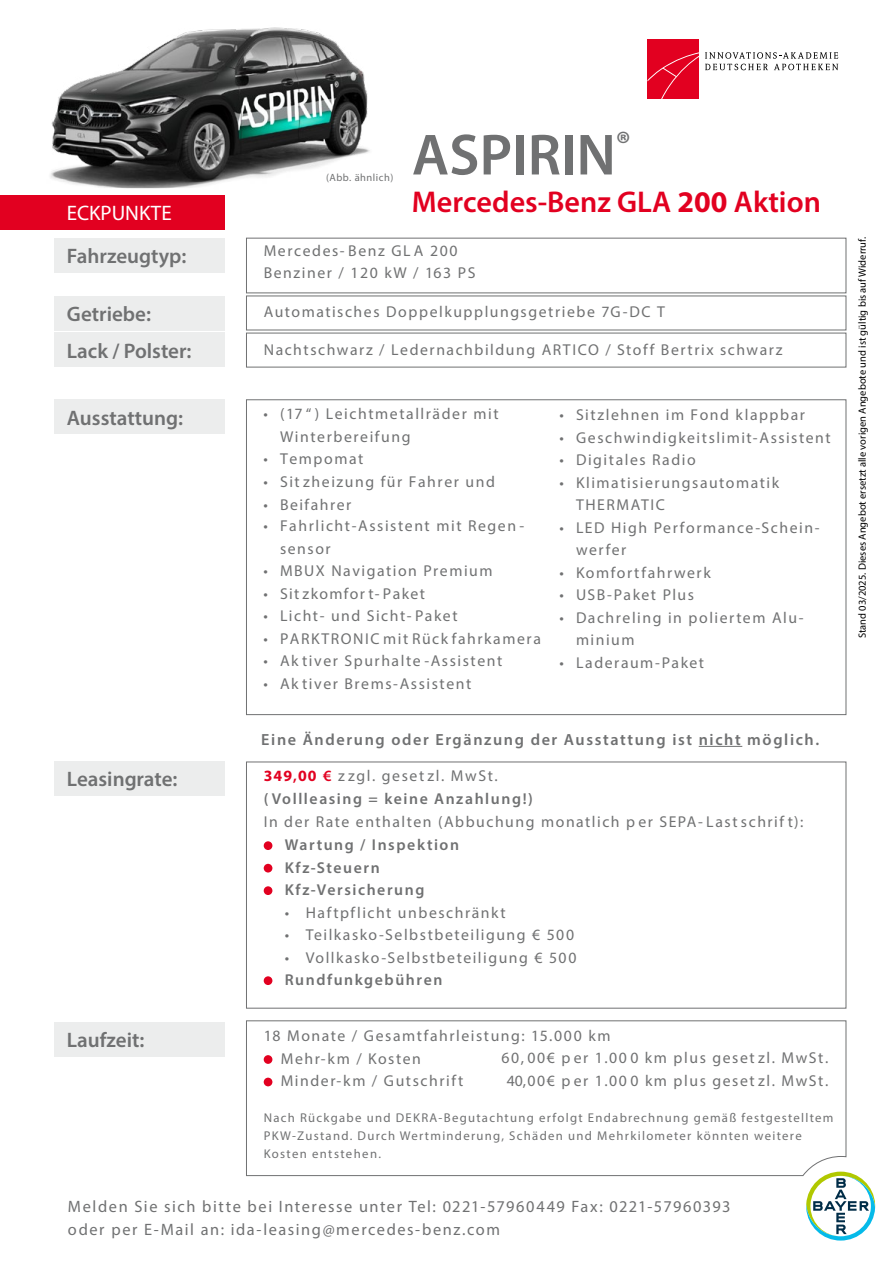
<style>
.page{position:relative;width:893px;height:1263px;background:#fff}
.page>*{position:absolute;margin:0;border:0;box-sizing:border-box;transform-origin:0 0}
.t1{font:600 58.5px "Myriad Pro";color:#707172}
.t2{font:600 30.15px "Myriad Pro";color:#e20020}
.t3{font:600 21px/36.6px "Myriad Pro";color:#707172}
.t4{font:21px "Myriad Pro";color:#fff}
.t5{font:16.5px/22.5px "Myriad Pro";letter-spacing:.095em;color:#707172}
.t6{font:600 16.2px "Myriad Pro";letter-spacing:.1em;color:#707172}
.t7{font:15.75px/22.5px "Myriad Pro";letter-spacing:.1em;color:#707172}
.t8{font:600 15.75px/22.5px "Myriad Pro";letter-spacing:.1em;color:#707172}
.t9{font:12.75px/18px "Myriad Pro";letter-spacing:.1em;color:#707172}
.t10{font:10.5px "Myriad Pro";color:#000}
.t11{font:10.5px "Myriad Pro";letter-spacing:.05em;color:#707172}
.s1{font-weight:700}
.s2{font-weight:700;color:#e20020}
.s3{color:#e20020}
.s4{font-weight:400}
</style>
<div class="page">
<div style="left:264px;top:841px;width:8px;height:9px;background:#e20020;border-radius:50%"></div>
<div style="left:264px;top:864px;width:8px;height:8px;background:#e20020;border-radius:50%"></div>
<div style="left:264px;top:886px;width:8px;height:9px;background:#e20020;border-radius:50%"></div>
<div style="left:264px;top:976px;width:8px;height:9px;background:#e20020;border-radius:50%"></div>
<div style="left:246px;top:238px;width:600px;height:55px;border:1px solid #707172"></div>
<div style="left:54px;top:238px;width:170px;height:34px;background:#eceded"></div>
<div style="left:54px;top:296px;width:170px;height:34px;background:#eceded"></div>
<div style="left:54px;top:333px;width:170px;height:34px;background:#eceded"></div>
<div style="left:54px;top:400px;width:170px;height:34px;background:#eceded"></div>
<div style="left:54px;top:761px;width:170px;height:34px;background:#eceded"></div>
<div style="left:54px;top:1022px;width:170px;height:34px;background:#eceded"></div>
<div style="left:0;top:196px;width:224px;height:34px;background:#e20020"></div>
<hr style="left:699px;top:746px;width:43px;height:1px;background:#707172">
<svg style="left:246px;top:1020px;width:600px;height:156px"></svg>
<img style="left:50px;top:27px;width:320px;height:162px">
<svg style="left:806px;top:1171px;width:69px;height:69px"></svg>
<svg style="left:705px;top:52px;width:133px;height:18px"></svg>
<div style="left:647px;top:39px;width:52px;height:60px;background:#e20020"></div>
<svg style="left:647px;top:52px;width:52px;height:47px"></svg>
<h3 class="t4" style="left:67px;top:200px;width:107px">ECKPUNKTE</h3>
<p class="t11" style="left:326px;top:171px;width:69px">(Abb. ähnlich)</p>
<h1 class="t1" style="left:412px;top:118px;width:221px">ASPIRIN<sup>®</sup></h1>
<h2 class="t2" style="left:412px;top:182px;width:410px">Mercedes-Benz GLA <span class="s1">200</span> Aktion</h2>
<h3 class="t3" style="left:67px;top:237px;width:121px">Fahrzeugtyp:</h3>
<h3 class="t3" style="left:67px;top:295px;width:126px">Getriebe:<br>Lack / Polster:</h3>
<p class="t7" style="left:264px;top:239px;width:213px">Mercedes- Benz GL A 200<br>Benziner / 120 kW / 163 PS</p>
<p class="t7" style="left:264px;top:301px;width:403px">Automatisches Doppelkupplungsgetriebe 7G-DC T</p>
<p class="t7" style="left:264px;top:338px;width:520px">Nachtschwarz / Ledernachbildung ARTICO / Stoff Bertrix schwarz</p>
<h3 class="t3" style="left:67px;top:399px;width:118px">Ausstattung:</h3>
<p class="t7" style="left:280px;top:403px;width:220px;text-indent:-17px">• (17“ ) Leichtmetallräder mit<br>Winterbereifung</p>
<p class="t7" style="left:263px;top:448px;width:101px">• Tempomat</p>
<p class="t7" style="left:263px;top:470px;width:233px">• Sit zheizung für Fahrer und</p>
<p class="t7" style="left:263px;top:493px;width:89px">• Beifahrer</p>
<p class="t7" style="left:280px;top:515px;width:246px;text-indent:-17px">• Fahrlicht-Assistent mit Regen - sensor</p>
<p class="t7" style="left:263px;top:560px;width:231px">• MBUX Navigation Premium</p>
<p class="t7" style="left:263px;top:582px;width:163px">• Sit zkomfor t- Paket</p>
<p class="t7" style="left:263px;top:605px;width:196px">• Licht- und Sicht- Paket</p>
<p class="t7" style="left:263px;top:627px;width:279px">• PARKTRONIC mit Rück fahrkamera</p>
<p class="t7" style="left:263px;top:650px;width:240px">• Ak tiver Spurhalte -Assistent</p>
<p class="t7" style="left:263px;top:672px;width:209px">• Ak tiver Brems-Assistent</p>
<p class="t7" style="left:559px;top:404px;width:247px">• Sitzlehnen im Fond klappbar</p>
<p class="t7" style="left:559px;top:426px;width:273px">• Geschwindigkeitslimit-Assistent</p>
<p class="t7" style="left:559px;top:449px;width:138px">• Digitales Radio</p>
<p class="t7" style="left:576px;top:471px;width:205px;text-indent:-17px">• Klimatisierungsautomatik<br>THERMATIC</p>
<p class="t7" style="left:576px;top:516px;width:245px;text-indent:-17px">• LED High Performance-Schein&shy;werfer</p>
<p class="t7" style="left:559px;top:561px;width:153px">• Komfortfahrwerk</p>
<p class="t7" style="left:559px;top:584px;width:136px">• USB-Paket Plus</p>
<p class="t7" style="left:576px;top:606px;width:229px;text-indent:-17px">• Dachreling in poliertem Alu&shy;minium</p>
<p class="t7" style="left:559px;top:651px;width:146px">• Laderaum-Paket</p>
<p class="t6" style="left:261px;top:729px;width:559px">Eine Änderung oder Ergänzung der Ausstattung ist nicht möglich.</p>
<h3 class="t3" style="left:67px;top:760px;width:112px">Leasingrate:</h3>
<p class="t8" style="left:264px;top:764px;width:271px"><span class="s2">349</span><span class="s3">,</span><span class="s2">00</span> <span class="s3">€</span> <span class="s4">z zgl. geset zl. MwSt.<br></span>( Vollleasing = keine Anzahlung!)</p>
<p class="t7" style="left:264px;top:810px;width:541px">In der Rate enthalten (Abbuchung monatlich p er SEPA- Last schrif t):</p>
<p class="t8" style="left:285px;top:833px;width:176px">Wartung / Inspektion<br>Kfz-Steuern<br>Kfz-Versicherung</p>
<p class="t7" style="left:285px;top:901px;width:223px">• Haftpflicht unbeschränkt</p>
<p class="t7" style="left:285px;top:923px;width:291px">• Teilkasko-Selbstbeteiligung € 500</p>
<p class="t7" style="left:285px;top:946px;width:293px">• Vollkasko-Selbstbeteiligung € 500</p>
<p class="t8" style="left:285px;top:968px;width:159px">Rundfunkgebühren</p>
<h3 class="t3" style="left:67px;top:1021px;width:79px">Laufzeit:</h3>
<p class="t7" style="left:281px;top:1024px;width:331px;text-indent:-17px">18 Monate / Gesamtfahrleistung: 15.000 km<br>Mehr-km / Kosten<br>Minder-km / Gutschrift</p>
<p class="t7" style="left:502px;top:1046px;width:328px;text-align:center">60, 00€ per 1.00 0 km plus geset zl. MwSt.<br>40,00€ per 1.00 0 km plus geset zl. MwSt.</p>
<p class="t9" style="left:264px;top:1109px;width:571px">Nach Rückgabe und DEKRA-Begutachtung erfolgt Endabrechnung gemäß festgestelltem<br>PKW-Zustand. Durch Wertminderung, Schäden und Mehrkilometer könnten weitere<br>Kosten entstehen.</p>
<p class="t5" style="left:68px;top:1195px;width:664px">Melden Sie sich bitte bei Interesse unter Tel: 0221-57960449 Fax: 0221-57960393 oder per E-Mail an: ida-leasing@mercedes-benz.com</p>
<p class="t10" style="left:856px;top:638px;width:403px;rotate:-90deg">Stand 03/2025. Dieses Angebot ersetzt alle vorigen Angebote und ist gültig bis auf Widerruf.</p>
</div>
